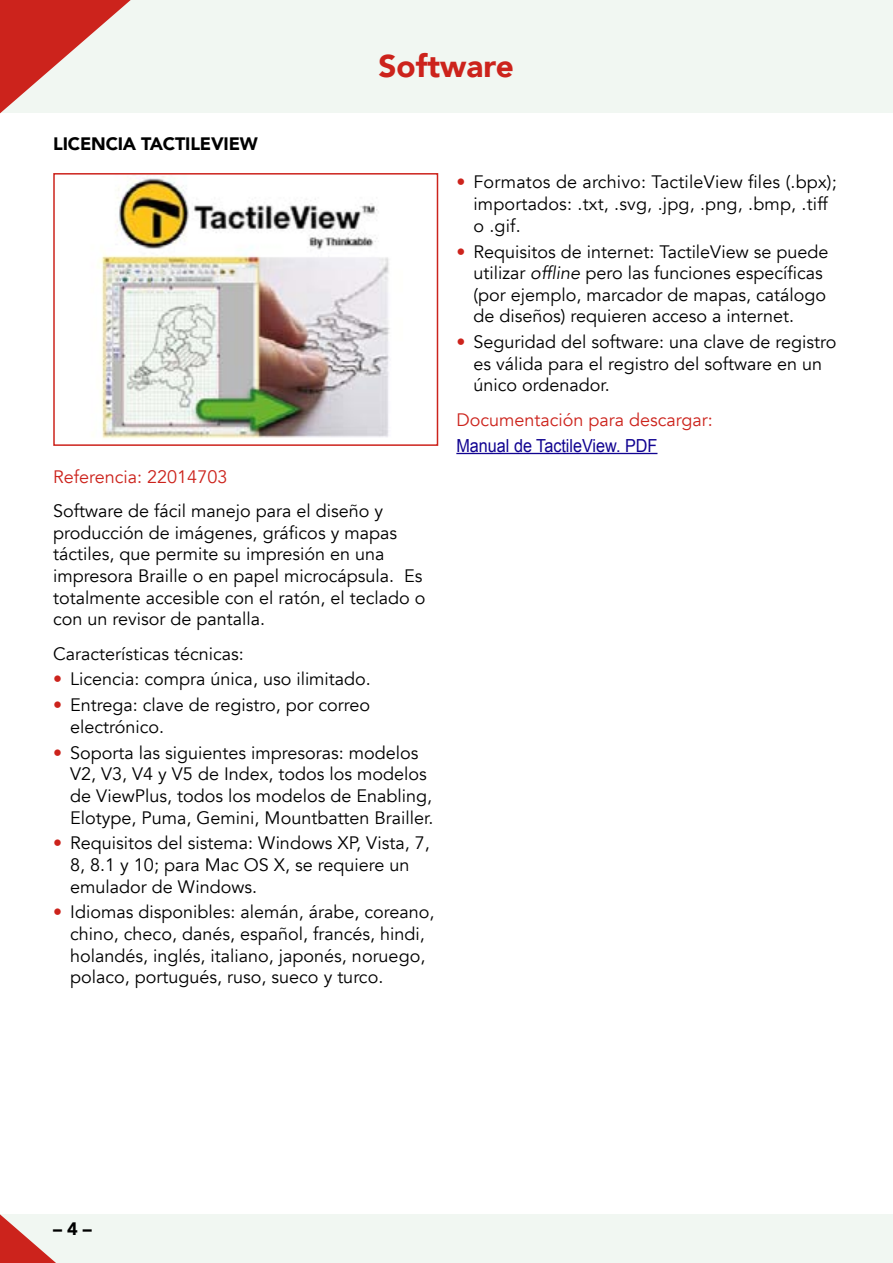
<style>
.page{position:relative;width:893px;height:1263px;background:#fff}
.page>*{position:absolute;margin:0;border:0;box-sizing:border-box;transform-origin:0 0}
.t1{font:900 31.5px "Avenir";color:#cc231c}
.t2{font:18px/21.6px "Avenir";color:#000}
.t3{font:18px "Avenir";color:#cc231c}
.Artículo{font:18px "Arial";color:#110391;scale:.9 1}
.t4{font:900 18px "Avenir";letter-spacing:-.01em;color:#000}
.s1{color:#cc231c}
.s2{font-style:italic}
</style>
<div class="page">
<div style="left:0;top:0;width:893px;height:113px;background:#f1f7f2"></div>
<svg style="left:0;top:0;width:131px;height:114px"></svg>
<div style="left:0;top:1214px;width:893px;height:49px;background:#f1f7f2"></div>
<svg style="left:0;top:1214px;width:56px;height:49px"></svg>
<img style="left:98px;top:176px;width:292px;height:263px">
<div style="left:53px;top:173px;width:385px;height:273px;border:2px solid #cc231c"></div>
<hr style="left:456px;top:453px;width:201px;height:1px;background:#110391">
<h3 class="t4" style="left:53px;top:128px;width:206px">LICENCIA TACTILEVIEW</h3>
<h1 class="t1" style="left:378px;top:39px;width:137px">Software</h1>
<p class="t2" style="left:473px;top:172px;width:365px;text-indent:-17px"><span class="s1">•</span> Formatos de archivo: TactileView files (.bpx); importados: .txt, .svg, .jpg, .png, .bmp, .tiff o .gif.</p>
<p class="t2" style="left:473px;top:241px;width:357px;text-indent:-17px"><span class="s1">•</span> Requisitos de internet: TactileView se puede utilizar <span class="s2">offline</span> pero las funciones específicas (por ejemplo, marcador de mapas, catálogo de diseños) requieren acceso a internet.</p>
<p class="t2" style="left:473px;top:331px;width:364px;text-indent:-17px"><span class="s1">•</span> Seguridad del software: una clave de registro es válida para el registro del software en un único ordenador.</p>
<p class="t3" style="left:456px;top:409px;width:258px">Documentación para descargar:</p>
<p class="Artículo" style="left:456px;top:433px;width:225px">Manual de TactileView. PDF</p>
<p class="t3" style="left:53px;top:466px;width:176px">Referencia: 22014703</p>
<p class="t2" style="left:53px;top:500px;width:374px">Software de fácil manejo para el diseño y producción de imágenes, gráficos y mapas táctiles, que permite su impresión en una impresora Braille o en papel microcápsula. Es totalmente accesible con el ratón, el teclado o con un revisor de pantalla.</p>
<p class="t2" style="left:53px;top:643px;width:192px">Características técnicas:</p>
<p class="t2" style="left:53px;top:669px;width:319px"><span class="s1">•</span> Licencia: compra única, uso ilimitado.</p>
<p class="t2" style="left:70px;top:695px;width:301px;text-indent:-17px"><span class="s1">•</span> Entrega: clave de registro, por correo electrónico.</p>
<p class="t2" style="left:70px;top:742px;width:365px;text-indent:-17px"><span class="s1">•</span> Soporta las siguientes impresoras: modelos V2, V3, V4 y V5 de Index, todos los modelos de ViewPlus, todos los modelos de Enabling, Elotype, Puma, Gemini, Mountbatten Brailler.</p>
<p class="t2" style="left:70px;top:833px;width:361px;text-indent:-17px"><span class="s1">•</span> Requisitos del sistema: Windows XP, Vista, 7,<br>8, 8.1 y 10; para Mac OS X, se requiere un emulador de Windows.</p>
<p class="t2" style="left:70px;top:902px;width:366px;text-indent:-17px"><span class="s1">•</span> Idiomas disponibles: alemán, árabe, coreano, chino, checo, danés, español, francés, hindi, holandés, inglés, italiano, japonés, noruego, polaco, portugués, ruso, sueco y turco.</p>
<p class="t4" style="left:53px;top:1213px;width:40px">– 4 –</p>
</div>
